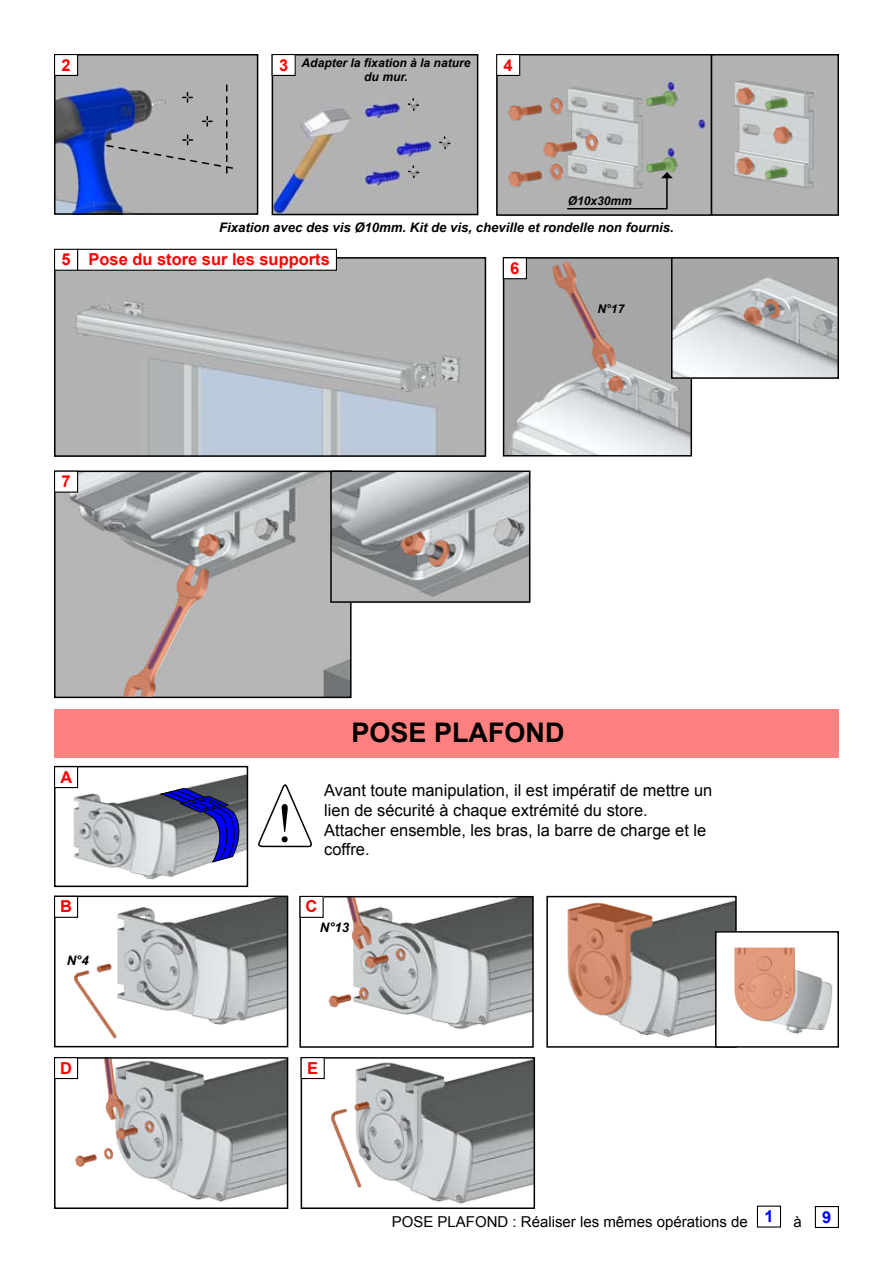
<style>
.page{position:relative;width:893px;height:1263px;background:#fff}
.page>*{position:absolute;margin:0;border:0;box-sizing:border-box;transform-origin:0 0}
.t1{font:55.5px "Times New Roman";color:#000}
.t2{font:700 27px "Arial";color:#000}
.t3{font:16.5px/19.8px "Arial";color:#000}
.t4{font:700 16.5px "Arial";color:#f00}
.t5{font:700 16.5px "Arial";color:#00f}
.t6{font:15px "Arial";color:#000}
.t7{font:italic 700 13.2px "Arial";color:#000}
.t8{font:italic 700 12px/14.4px "Arial";color:#000;text-align:center}
</style>
<div class="page">
<img style="left:70px;top:1060px;width:215px;height:142px">
<div style="left:54px;top:1057px;width:234px;height:152px;border:2px solid #000"></div>
<img style="left:506px;top:260px;width:183px;height:193px">
<div style="left:503px;top:257px;width:189px;height:199px;border:2px solid #000"></div>
<img style="left:499px;top:57px;width:337px;height:156px">
<div style="left:496px;top:54px;width:216px;height:162px;border:2px solid #000"></div>
<div style="left:711px;top:54px;width:128px;height:162px;border:2px solid #000"></div>
<img style="left:57px;top:57px;width:198px;height:155px">
<div style="left:54px;top:54px;width:204px;height:161px;border:2px solid #000"></div>
<img style="left:275px;top:57px;width:200px;height:155px">
<div style="left:272px;top:54px;width:206px;height:161px;border:2px solid #000"></div>
<svg style="left:105px;top:85px;width:129px;height:88px;background:#969aa7"></svg>
<svg style="left:408px;top:99px;width:10px;height:11px"></svg>
<img style="left:73px;top:898px;width:212px;height:141px">
<div style="left:54px;top:895px;width:234px;height:152px;border:2px solid #000"></div>
<svg style="left:258px;top:784px;width:54px;height:64px"></svg>
<img style="left:60px;top:769px;width:185px;height:111px">
<div style="left:54px;top:766px;width:194px;height:121px;border:2px solid #000"></div>
<svg style="left:160px;top:788px;width:86px;height:75px;background:#67699e"></svg>
<div style="left:757px;top:1205px;width:24px;height:22px;border:1px solid #000"></div>
<div style="left:815px;top:1206px;width:24px;height:22px;border:1px solid #000"></div>
<svg style="left:409px;top:166px;width:9px;height:12px"></svg>
<svg style="left:440px;top:137px;width:10px;height:11px"></svg>
<svg style="left:508px;top:105px;width:34px;height:15px"></svg>
<svg style="left:550px;top:98px;width:13px;height:16px"></svg>
<svg style="left:508px;top:134px;width:169px;height:76px;background:#b1afac"></svg>
<svg style="left:646px;top:91px;width:31px;height:15px"></svg>
<svg style="left:737px;top:88px;width:16px;height:17px"></svg>
<svg style="left:765px;top:98px;width:22px;height:11px"></svg>
<svg style="left:765px;top:168px;width:22px;height:11px"></svg>
<svg style="left:773px;top:126px;width:17px;height:18px"></svg>
<svg style="left:737px;top:157px;width:16px;height:18px"></svg>
<img style="left:57px;top:260px;width:426px;height:194px">
<div style="left:54px;top:257px;width:432px;height:200px;border:2px solid #000"></div>
<img style="left:674px;top:260px;width:162px;height:116px">
<div style="left:671px;top:257px;width:168px;height:122px;border:2px solid #000"></div>
<svg style="left:608px;top:376px;width:16px;height:16px"></svg>
<svg style="left:552px;top:262px;width:64px;height:107px;background:#ab9b97"></svg>
<svg style="left:743px;top:298px;width:37px;height:27px"></svg>
<img style="left:57px;top:474px;width:292px;height:221px">
<div style="left:54px;top:471px;width:298px;height:227px;border:2px solid #000"></div>
<img style="left:333px;top:473px;width:194px;height:127px">
<div style="left:330px;top:470px;width:200px;height:133px;border:2px solid #000"></div>
<svg style="left:198px;top:534px;width:21px;height:22px"></svg>
<svg style="left:124px;top:564px;width:85px;height:133px;background:#b8a8a5"></svg>
<svg style="left:401px;top:531px;width:48px;height:35px;background:#ad9289"></svg>
<svg style="left:74px;top:964px;width:43px;height:73px"></svg>
<img style="left:328px;top:899px;width:203px;height:131px">
<div style="left:299px;top:896px;width:235px;height:152px;border:2px solid #000"></div>
<svg style="left:396px;top:948px;width:9px;height:12px"></svg>
<svg style="left:366px;top:955px;width:22px;height:13px"></svg>
<svg style="left:359px;top:987px;width:9px;height:12px"></svg>
<svg style="left:329px;top:994px;width:22px;height:13px"></svg>
<svg style="left:347px;top:897px;width:25px;height:52px"></svg>
<img style="left:567px;top:900px;width:167px;height:138px">
<div style="left:546px;top:896px;width:191px;height:152px;border:2px solid #000"></div>
<div style="left:716px;top:932px;width:122px;height:115px;background:#fff"></div>
<img style="left:756px;top:969px;width:77px;height:65px">
<div style="left:715px;top:931px;width:124px;height:117px;border:2px solid #000"></div>
<svg style="left:568px;top:902px;width:84px;height:113px;background:#c79681"></svg>
<svg style="left:734px;top:947px;width:61px;height:73px;background:#e09f84"></svg>
<svg style="left:145px;top:1121px;width:9px;height:11px"></svg>
<svg style="left:116px;top:1127px;width:22px;height:12px"></svg>
<svg style="left:104px;top:1148px;width:9px;height:11px"></svg>
<svg style="left:75px;top:1154px;width:22px;height:12px"></svg>
<svg style="left:104px;top:1059px;width:22px;height:61px"></svg>
<img style="left:324px;top:1060px;width:208px;height:144px">
<div style="left:301px;top:1057px;width:234px;height:152px;border:2px solid #000"></div>
<svg style="left:331px;top:1102px;width:38px;height:85px"></svg>
<div style="left:78px;top:249px;width:258px;height:21px;background:#fff"></div>
<div style="left:77px;top:249px;width:260px;height:22px;border:1px solid #000"></div>
<div style="left:55px;top:249px;width:23px;height:21px;background:#fff"></div>
<div style="left:54px;top:249px;width:24px;height:22px;border:1px solid #000"></div>
<div style="left:55px;top:55px;width:23px;height:20px;background:#fff"></div>
<div style="left:54px;top:54px;width:24px;height:22px;border:1px solid #000"></div>
<div style="left:54px;top:709px;width:785px;height:49px;background:#ff8080"></div>
<div style="left:272px;top:55px;width:23px;height:20px;background:#fff"></div>
<div style="left:272px;top:54px;width:24px;height:22px;border:1px solid #000"></div>
<div style="left:497px;top:55px;width:23px;height:20px;background:#fff"></div>
<div style="left:496px;top:54px;width:24px;height:22px;border:1px solid #000"></div>
<div style="left:503px;top:258px;width:23px;height:21px;background:#fff"></div>
<div style="left:503px;top:257px;width:24px;height:22px;border:1px solid #000"></div>
<div style="left:55px;top:471px;width:23px;height:21px;background:#fff"></div>
<div style="left:54px;top:471px;width:24px;height:22px;border:1px solid #000"></div>
<div style="left:55px;top:767px;width:23px;height:21px;background:#fff"></div>
<div style="left:54px;top:766px;width:24px;height:22px;border:1px solid #000"></div>
<div style="left:55px;top:896px;width:23px;height:21px;background:#fff"></div>
<div style="left:54px;top:896px;width:24px;height:22px;border:1px solid #000"></div>
<div style="left:300px;top:896px;width:23px;height:21px;background:#fff"></div>
<div style="left:300px;top:896px;width:24px;height:22px;border:1px solid #000"></div>
<div style="left:55px;top:1058px;width:23px;height:20px;background:#fff"></div>
<div style="left:54px;top:1057px;width:24px;height:22px;border:1px solid #000"></div>
<div style="left:301px;top:1058px;width:23px;height:20px;background:#fff"></div>
<div style="left:301px;top:1057px;width:24px;height:22px;border:1px solid #000"></div>
<p class="t4" style="left:61px;top:54px;width:11px">2</p>
<p class="t8" style="left:302px;top:56px;width:170px">Adapter la fixation à la nature du mur.</p>
<p class="t4" style="left:279px;top:54px;width:11px">3</p>
<p class="t4" style="left:504px;top:54px;width:11px">4</p>
<p class="t8" style="left:568px;top:194px;width:66px">Ø10x30mm</p>
<p class="t7" style="left:219px;top:219px;width:456px">Fixation avec des vis Ø10mm. Kit de vis, cheville et rondelle non fournis.</p>
<p class="t4" style="left:61px;top:249px;width:270px">5 Pose du store sur les supports</p>
<p class="t4" style="left:61px;top:471px;width:11px">7</p>
<p class="t4" style="left:510px;top:257px;width:11px">6</p>
<p class="t8" style="left:597px;top:302px;width:28px">N°17</p>
<h2 class="t2" style="left:351px;top:715px;width:215px">POSE PLAFOND</h2>
<p class="t4" style="left:60px;top:766px;width:13px">A</p>
<h1 class="t1" style="left:275px;top:786px;width:20px">!</h1>
<p class="t3" style="left:324px;top:781px;width:390px">Avant toute manipulation, il est impératif de mettre un lien de sécurité à chaque extrémité du store.<br>Attacher ensemble, les bras, la barre de charge et le coffre.</p>
<p class="t4" style="left:60px;top:896px;width:13px">B</p>
<p class="t4" style="left:306px;top:896px;width:13px">C</p>
<p class="t7" style="left:67px;top:952px;width:24px">N°4</p>
<p class="t7" style="left:320px;top:919px;width:31px">N°13</p>
<p class="t4" style="left:60px;top:1057px;width:13px">D</p>
<p class="t4" style="left:307px;top:1057px;width:12px">E</p>
<p class="t5" style="left:764px;top:1205px;width:11px">1</p>
<p class="t5" style="left:822px;top:1206px;width:11px">9</p>
<p class="t6" style="left:392px;top:1211px;width:357px">POSE PLAFOND : Réaliser les mêmes opérations de</p>
<p class="t6" style="left:794px;top:1211px;width:10px">à</p>
</div>
